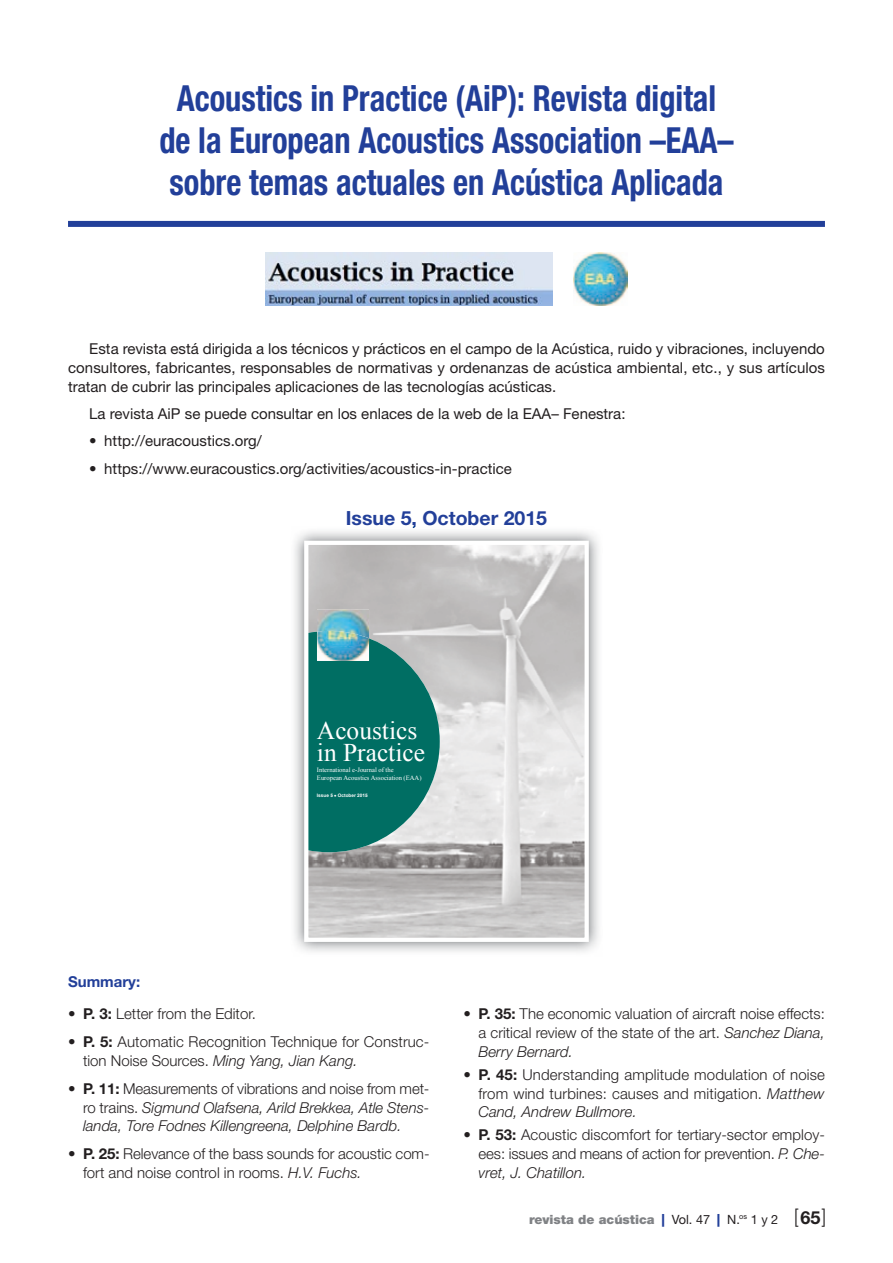
<style>
.page{position:relative;width:893px;height:1263px;background:#fff}
.page>*{position:absolute;margin:0;border:0;box-sizing:border-box;transform-origin:0 0}
.t1{font:700 condensed 36px/42px "Helvetica Neue LT Std";color:#223f99;text-align:center;scale:.9 1}
.t2{font:25.5px/22.5px "Times New Roman";color:#fff}
.t3{font:300 19.8px "Helvetica Neue LT Std";color:#231f20;scale:.91 1}
.t4{font:700 19.5px "Helvetica Neue LT Std";color:#223f99}
.t5{font:300 15px/18.8px "Helvetica Neue LT Std";color:#231f20;text-align:justify}
.t6{font:15px/18.8px "Helvetica Neue LT Std";color:#231f20;text-align:justify}
.t7{font:italic 300 15px/18.8px "Helvetica Neue LT Std";color:#231f20;text-align:justify}
.t8{font:700 15px "Helvetica Neue LT Std";color:#223f99}
.t9{font:900 12.75px "Helvetica Neue LT Std";color:#808285}
.t10{font:6.6px/7.9px "Times New Roman";color:#fff}
.t11{font:700 4.65px "Arial";color:#fff}
.s1{font-size:6.6px}
.s2{font-weight:700}
.s3{font-style:italic}
.s4{font-weight:700;font-style:normal}
.s5{font-style:normal}
.s6{color:#223f99}
.s7{font-weight:400;color:#231f20}
.s8{font-weight:700;font-size:18px}
</style>
<div class="page">
<div style="left:68px;top:221px;width:757px;height:6px;background:#223f99"></div>
<img style="left:573px;top:252px;width:54px;height:54px">
<img style="left:266px;top:252px;width:287px;height:53px">
<img style="left:294px;top:528px;width:305px;height:424px">
<img style="left:309px;top:546px;width:275px;height:391px">
<svg style="left:309px;top:631px;width:131px;height:221px;background:#278077"></svg>
<img style="left:317px;top:610px;width:52px;height:21px">
<img style="left:317px;top:631px;width:52px;height:30px">
<div style="left:304px;top:541px;width:285px;height:401px;border:4px solid #fff"></div>
<h1 class="t1" style="left:159px;top:76px;width:640px">Acoustics in Practice (AiP): Revista digital de la European Acoustics Association –EAA– sobre temas actuales en Acústica Aplicada</h1>
<p class="t6" style="left:68px;top:340px;width:759px;text-indent:21px">Esta revista está dirigida a los técnicos y prácticos en el campo de la Acústica, ruido y vibraciones, incluyendo consultores, fabricantes, responsables de normativas y ordenanzas de acústica ambiental, etc., y sus artículos tratan de cubrir las principales aplicaciones de las tecnologías acústicas.</p>
<p class="t6" style="left:89px;top:404px;width:538px">La revista AiP se puede consultar en los enlaces de la web de la EAA– Fenestra:</p>
<p class="t6" style="left:89px;top:432px;width:174px">• http://euracoustics.org/</p>
<p class="t6" style="left:89px;top:459px;width:424px">• https://www.euracoustics.org/activities/acoustics-in-practice</p>
<h3 class="t4" style="left:346px;top:506px;width:203px">Issue 5, October 2015</h3>
<h2 class="t2" style="left:317px;top:718px;width:110px">Acoustics in Practice</h2>
<p class="t10" style="left:317px;top:766px;width:106px">International e-Journal of the<br>European Acoustics Association (EAA)</p>
<p class="t11" style="left:317px;top:793px;width:52px">Issue 5 <span class="s1">•</span> October 2015</p>
<p class="t8" style="left:68px;top:972px;width:74px">Summary:</p>
<p class="t5" style="left:68px;top:1004px;width:189px">• <span class="s2">P. 3:</span> Letter from the Editor.</p>
<p class="t5" style="left:83px;top:1032px;width:348px;text-indent:-15px"><span class="s2">• P. 5:</span> Automatic Recognition Technique for Construc&shy;tion Noise Sources. <span class="s3">Ming Yang, Jian Kang.</span></p>
<p class="t7" style="left:83px;top:1079px;width:348px;text-indent:-15px"><span class="s4">• P. 11:</span> <span class="s5">Measurements of vibrations and noise from met&shy;ro trains.</span> Sigmund Olafsena, Arild Brekkea, Atle Stens&shy;landa, Tore Fodnes Killengreena, Delphine Bardb.</p>
<p class="t5" style="left:83px;top:1144px;width:348px;text-indent:-15px"><span class="s2">• P. 25:</span> Relevance of the bass sounds for acoustic com&shy;fort and noise control in rooms. <span class="s3">H.V. Fuchs.</span></p>
<p class="t5" style="left:478px;top:1004px;width:348px;text-indent:-15px"><span class="s2">• P. 35:</span> The economic valuation of aircraft noise effects: a critical review of the state of the art. <span class="s3">Sanchez Diana, Berry Bernard.</span></p>
<p class="t5" style="left:478px;top:1065px;width:348px;text-indent:-15px"><span class="s2">• P. 45:</span> Understanding amplitude modulation of noise from wind turbines: causes and mitigation. <span class="s3">Matthew Cand, Andrew Bullmore.</span></p>
<p class="t5" style="left:478px;top:1125px;width:348px;text-indent:-15px"><span class="s2">• P. 53:</span> Acoustic discomfort for tertiary-sector employ&shy;ees: issues and means of action for prevention. <span class="s3">P. Che&shy;vret, J. Chatillon.</span></p>
<p class="t9" style="left:529px;top:1212px;width:251px">revista de acústica <span class="s6">|</span> <span class="s7">Vol. 47</span> <span class="s6">|</span> <span class="s7">N.</span><sup>os</sup> <span class="s7">1 y 2</span></p>
<h3 class="t3" style="left:794px;top:1204px;width:37px">[<span class="s8">65</span>]</h3>
</div>
